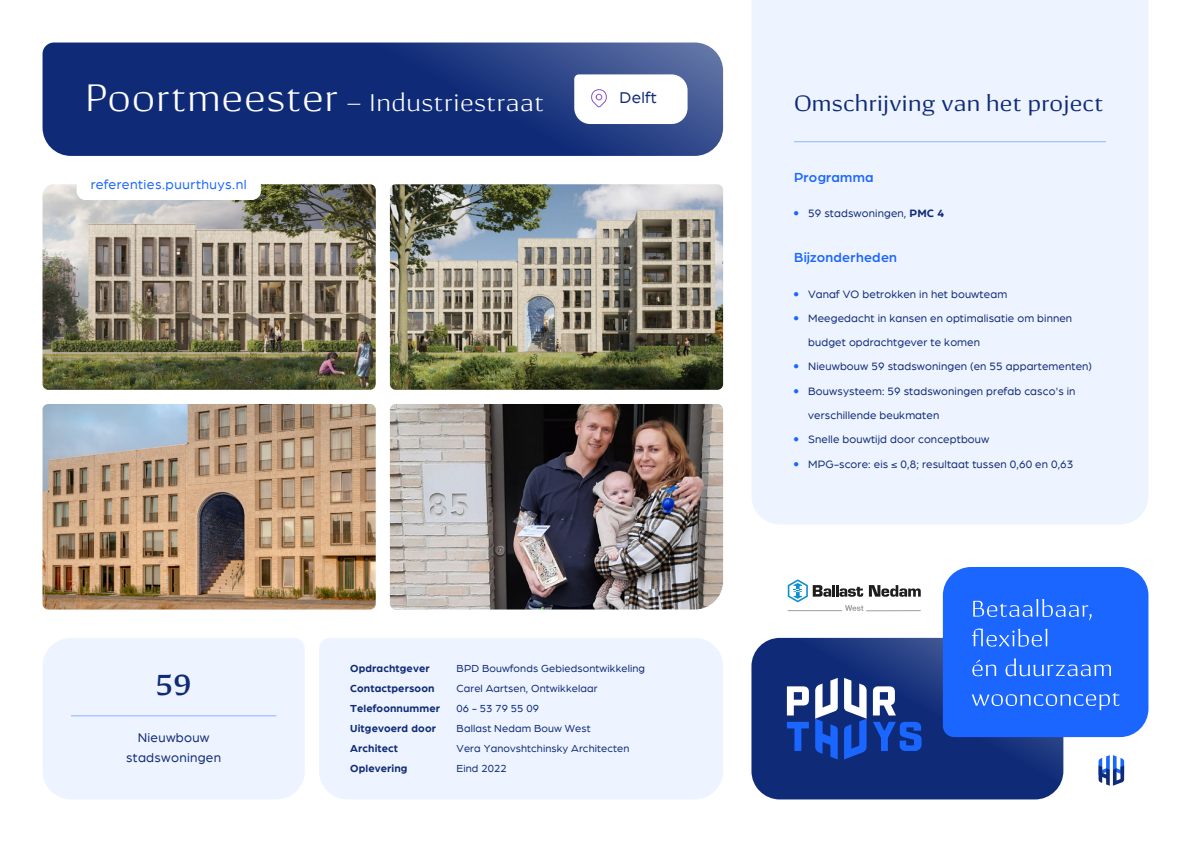
<style>
.page{position:relative;width:1191px;height:842px;background:#fff}
.page>*{position:absolute;margin:0;border:0;box-sizing:border-box;transform-origin:0 0}
.t1{font:500 30px "Conglomerate";color:#0f2b78}
.t2{font:300 24px "Conglomerate";letter-spacing:.02em;color:#fff}
.t3{font:22px "Conglomerate";letter-spacing:.01em;color:#0f2b78}
.t4{font:16.8px "Arboria";letter-spacing:.02em;color:#0f2b78}
.t5{font:14px "Arboria";letter-spacing:.03em;color:#1a66ff}
.t6{font:500 14px "Arboria";letter-spacing:.02em;color:#1a66ff}
.t7{font:13.5px/20px "Arboria";letter-spacing:.02em;color:#0f2b78;text-align:center}
.t8{font:11.5px/24.3px "Arboria";letter-spacing:.01em;color:#0f2b78}
.t9{font:11px "Arboria";letter-spacing:.01em;color:#0f2b78}
.t10{font:700 11px "Arboria";letter-spacing:.01em;color:#0f2b78}
.s1{font-size:38px}
.s2{font-weight:700}
</style>
<div class="page">
<img style="left:43px;top:184px;width:333px;height:206px">
<img style="left:390px;top:184px;width:333px;height:206px">
<img style="left:43px;top:404px;width:333px;height:205px">
<img style="left:390px;top:404px;width:333px;height:205px">
<div style="left:43px;top:638px;width:262px;height:161px;background:#eef4ff"></div>
<div style="left:319px;top:638px;width:404px;height:161px;background:#eef4ff"></div>
<svg style="left:43px;top:43px;width:680px;height:113px;background:#1a357e"></svg>
<div style="left:752px;top:0;width:396px;height:524px;background:#eef4ff"></div>
<svg style="left:574px;top:74px;width:113px;height:50px"></svg>
<svg style="left:751px;top:638px;width:312px;height:161px;background:#17327d"></svg>
<svg style="left:787px;top:722px;width:22px;height:29px"></svg>
<svg style="left:873px;top:722px;width:48px;height:29px"></svg>
<svg style="left:787px;top:686px;width:22px;height:29px"></svg>
<svg style="left:873px;top:686px;width:22px;height:29px"></svg>
<svg style="left:815px;top:678px;width:22px;height:81px"></svg>
<svg style="left:844px;top:678px;width:22px;height:81px"></svg>
<svg style="left:943px;top:567px;width:205px;height:170px;background:#276efe"></svg>
<svg style="left:1098px;top:755px;width:26px;height:31px"></svg>
<hr style="left:71px;top:715px;width:205px;height:1px;background:#8cb3ff">
<hr style="left:794px;top:141px;width:312px;height:1px;background:#8cb3ff">
<svg style="left:77px;top:184px;width:184px;height:16px"></svg>
<svg style="left:869px;top:585px;width:51px;height:12px"></svg>
<hr style="left:866px;top:610px;width:54px;height:1px;background:#9d9d9c">
<svg style="left:787px;top:579px;width:76px;height:32px"></svg>
<svg style="left:794px;top:211px;width:4px;height:5px"></svg>
<svg style="left:794px;top:292px;width:4px;height:4px"></svg>
<svg style="left:794px;top:316px;width:4px;height:4px"></svg>
<svg style="left:794px;top:365px;width:4px;height:4px"></svg>
<svg style="left:794px;top:389px;width:4px;height:4px"></svg>
<svg style="left:794px;top:437px;width:4px;height:5px"></svg>
<svg style="left:794px;top:462px;width:4px;height:4px"></svg>
<h2 class="t2" style="left:85px;top:88px;width:460px"><span class="s1">Poortmeester</span> – Industriestraat</h2>
<h3 class="t3" style="left:794px;top:89px;width:311px">Omschrijving van het project</h3>
<h3 class="t4" style="left:619px;top:88px;width:39px">Delft</h3>
<p class="t5" style="left:91px;top:176px;width:157px">referenties.puurthuys.nl</p>
<h1 class="t1" style="left:156px;top:664px;width:37px">59</h1>
<p class="t7" style="left:126px;top:728px;width:96px">Nieuwbouw stadswoningen</p>
<p class="t10" style="left:350px;top:662px;width:81px">Opdrachtgever</p>
<p class="t9" style="left:456px;top:662px;width:190px">BPD Bouwfonds Gebiedsontwikkeling</p>
<p class="t10" style="left:350px;top:682px;width:86px">Contactpersoon</p>
<p class="t9" style="left:456px;top:682px;width:143px">Carel Aartsen, Ontwikkelaar</p>
<p class="t10" style="left:350px;top:702px;width:91px">Telefoonnummer</p>
<p class="t9" style="left:456px;top:702px;width:84px">06 - 53 79 55 09</p>
<p class="t10" style="left:350px;top:722px;width:87px">Uitgevoerd door</p>
<p class="t9" style="left:456px;top:722px;width:136px">Ballast Nedam Bouw West</p>
<p class="t10" style="left:350px;top:742px;width:49px">Architect</p>
<p class="t9" style="left:456px;top:742px;width:174px">Vera Yanovshtchinsky Architecten</p>
<p class="t10" style="left:350px;top:762px;width:59px">Oplevering</p>
<p class="t9" style="left:456px;top:762px;width:52px">Eind 2022</p>
<p class="t6" style="left:794px;top:168px;width:81px">Programma</p>
<p class="t8" style="left:808px;top:201px;width:138px">59 stadswoningen, <span class="s2">PMC 4</span></p>
<p class="t6" style="left:794px;top:248px;width:104px">Bijzonderheden</p>
<p class="t8" style="left:808px;top:282px;width:285px">Vanaf VO betrokken in het bouwteam<br>Meegedacht in kansen en optimalisatie om binnen budget opdrachtgever te komen<br>Nieuwbouw 59 stadswoningen (en 55 appartementen)<br>Bouwsysteem: 59 stadswoningen prefab casco's in verschillende beukmaten<br>Snelle bouwtijd door conceptbouw<br>MPG-score: eis ≤ 0,8; resultaat tussen 0,60 en 0,63</p>
</div>
